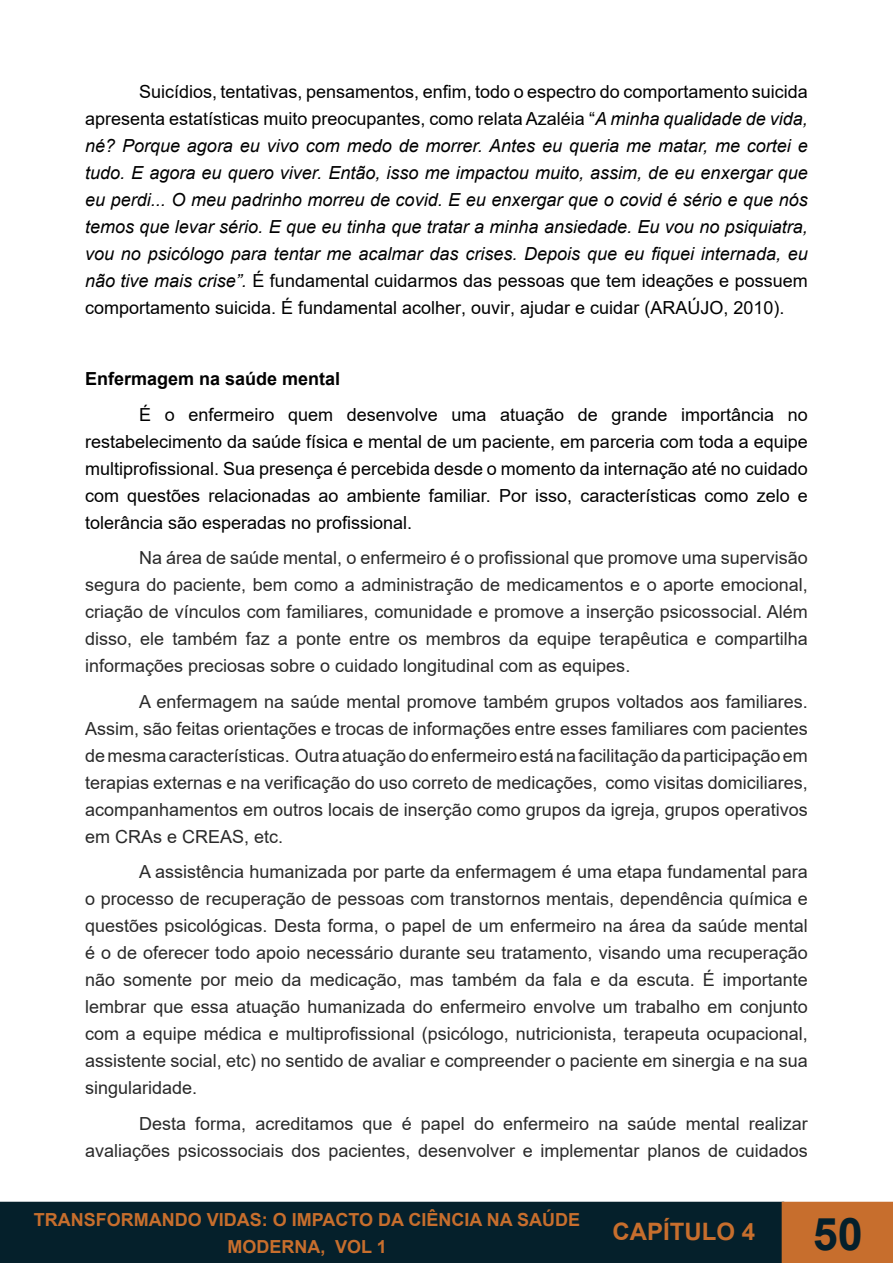
<style>
.page{position:relative;width:893px;height:1263px;background:#fff}
.page>*{position:absolute;margin:0;border:0;box-sizing:border-box;transform-origin:0 0}
.t1{font:700 45px "Arial";color:#05202b}
.t2{font:700 24px "Arial";color:#c76e2d}
.t3{font:18px/27px "Arial";color:#2a2a2a;text-align:justify}
.t4{font:italic 18px/27px "Arial";color:#000;text-align:justify}
.t5{font:18px/27px "Arial";color:#000;text-align:justify}
.t6{font:700 18px/27px "Arial";color:#c76e2d;text-align:center}
.t7{font:700 18px "Arial";color:#000}
.s1{font-style:normal}
</style>
<div class="page">
<div style="left:1px;top:1202px;width:782px;height:60px;background:#05202b"></div>
<div style="left:0;top:1202px;width:784px;height:61px;border:2px solid #05202b"></div>
<div style="left:782px;top:1202px;width:111px;height:61px;background:#c76e2d"></div>
<p class="t4" style="left:85px;top:79px;width:724px;text-indent:54px"><span class="s1">Suicídios, tentativas, pensamentos, enfim, todo o espectro do comportamento suicida apresenta estatísticas muito preocupantes, como relata Azaléia “</span>A minha qualidade de vida, né? Porque agora eu vivo com medo de morrer. Antes eu queria me matar, me cortei e tudo. E agora eu quero viver. Então, isso me impactou muito, assim, de eu enxergar que eu perdi... O meu padrinho morreu de covid. E eu enxergar que o covid é sério e que nós temos que levar sério. E que eu tinha que tratar a minha ansiedade. Eu vou no psiquiatra, vou no psicólogo para tentar me acalmar das crises. Depois que eu fiquei internada, eu não tive mais crise”. <span class="s1">É fundamental cuidarmos das pessoas que tem ideações e possuem comportamento suicida. É fundamental acolher, ouvir, ajudar e cuidar (ARAÚJO, 2010).</span></p>
<p class="t7" style="left:85px;top:366px;width:257px">Enfermagem na saúde mental</p>
<p class="t5" style="left:85px;top:401px;width:724px;text-indent:54px">É o enfermeiro quem desenvolve uma atuação de grande importância no restabelecimento da saúde física e mental de um paciente, em parceria com toda a equipe multiprofissional. Sua presença é percebida desde o momento da internação até no cuidado com questões relacionadas ao ambiente familiar. Por isso, características como zelo e tolerância são esperadas no profissional.</p>
<p class="t3" style="left:85px;top:544px;width:724px;text-indent:54px">Na área de saúde mental, o enfermeiro é o profissional que promove uma supervisão segura do paciente, bem como a administração de medicamentos e o aporte emocional, criação de vínculos com familiares, comunidade e promove a inserção psicossocial. Além disso, ele também faz a ponte entre os membros da equipe terapêutica e compartilha informações preciosas sobre o cuidado longitudinal com as equipes.</p>
<p class="t3" style="left:85px;top:688px;width:724px;text-indent:54px">A enfermagem na saúde mental promove também grupos voltados aos familiares.<br>Assim, são feitas orientações e trocas de informações entre esses familiares com pacientes de mesma características. Outra atuação do enfermeiro está na facilitação da participação em terapias externas e na verificação do uso correto de medicações, como visitas domiciliares, acompanhamentos em outros locais de inserção como grupos da igreja, grupos operativos em CRAs e CREAS, etc.</p>
<p class="t3" style="left:85px;top:858px;width:724px;text-indent:54px">A assistência humanizada por parte da enfermagem é uma etapa fundamental para o processo de recuperação de pessoas com transtornos mentais, dependência química e questões psicológicas. Desta forma, o papel de um enfermeiro na área da saúde mental é o de oferecer todo apoio necessário durante seu tratamento, visando uma recuperação não somente por meio da medicação, mas também da fala e da escuta. É importante lembrar que essa atuação humanizada do enfermeiro envolve um trabalho em conjunto com a equipe médica e multiprofissional (psicólogo, nutricionista, terapeuta ocupacional, assistente social, etc) no sentido de avaliar e compreender o paciente em sinergia e na sua singularidade.</p>
<p class="t3" style="left:85px;top:1110px;width:724px;text-align:right">Desta forma, acreditamos que é papel do enfermeiro na saúde mental realizar avaliações psicossociais dos pacientes, desenvolver e implementar planos de cuidados</p>
<p class="t6" style="left:34px;top:1206px;width:548px">TRANSFORMANDO VIDAS: O IMPACTO DA CIÊNCIA NA SAÚDE<br>MODERNA, VOL 1</p>
<h2 class="t2" style="left:612px;top:1215px;width:144px">CAPÍTULO 4</h2>
<h1 class="t1" style="left:813px;top:1202px;width:52px">50</h1>
</div>
